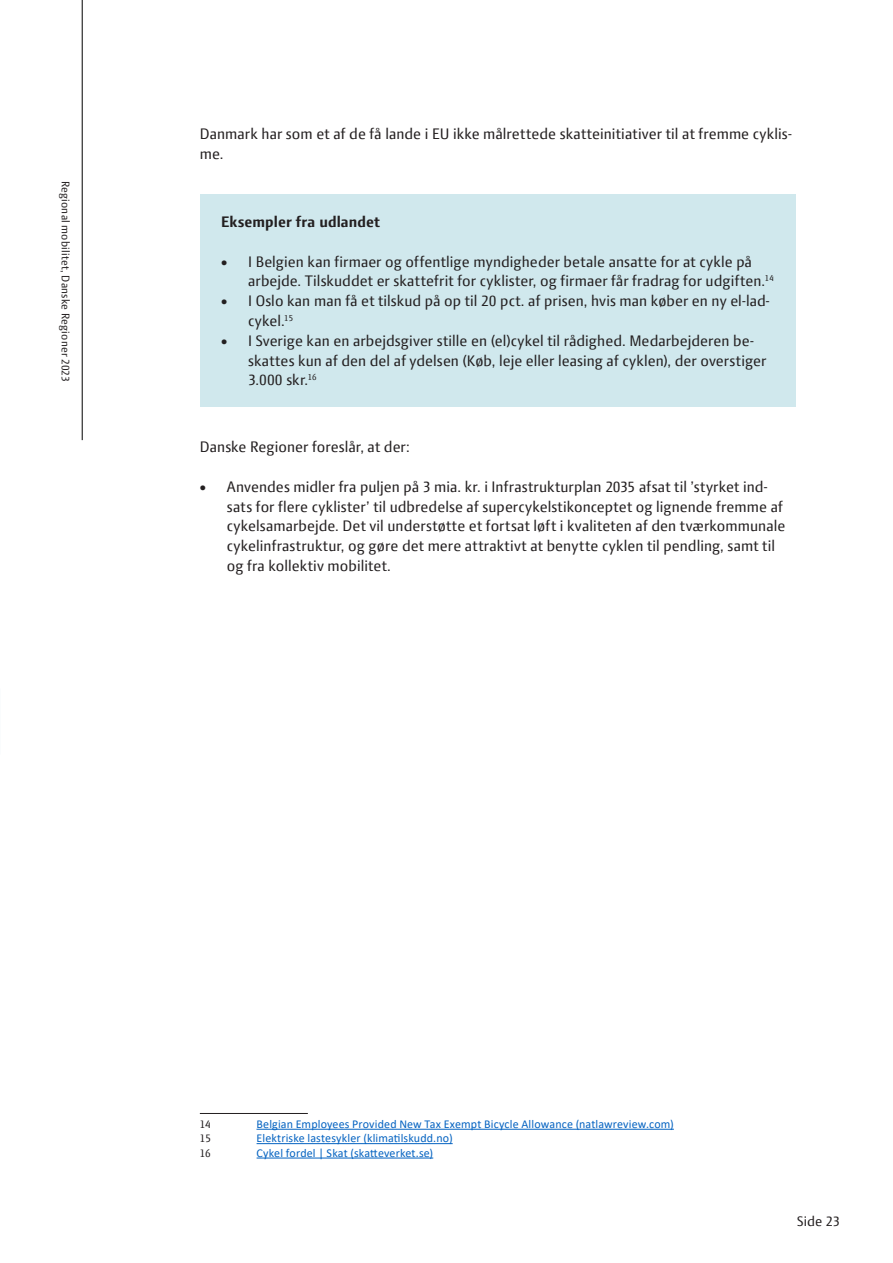
<style>
.page{position:relative;width:893px;height:1263px;background:#fff}
.page>*{position:absolute;margin:0;border:0;box-sizing:border-box;transform-origin:0 0}
.Brød{font:16.5px/19.8px "Press Sans";letter-spacing:.005em;color:#231f20}
.Fed{font:700 16.5px "Press Sans";letter-spacing:.005em;color:#231f20}
.t1{font:15px "Press Sans";letter-spacing:.005em;color:#231f20}
.Footnote_text{font:12px "Calibri";letter-spacing:.01em;color:#0563c1}
.Footnote_text-2{font:12px "Press Sans";letter-spacing:.015em;color:#231f20}
</style>
<div class="page">
<hr style="left:82px;top:0;width:1px;height:440px;background:#000">
<div style="left:200px;top:194px;width:595px;height:213px;background:#d0e8ed"></div>
<hr style="left:200px;top:1113px;width:108px;height:1px;background:#231f20">
<hr style="left:256px;top:1129px;width:418px;height:1px;background:#0563c1">
<hr style="left:257px;top:1143px;width:196px;height:1px;background:#0563c1">
<hr style="left:257px;top:1158px;width:176px;height:1px;background:#0563c1">
<p class="Footnote_text-2" style="left:72px;top:181px;width:202px;rotate:90deg">Regional mobilitet, Danske Regioner 2023</p>
<p class="Brød" style="left:200px;top:125px;width:593px">Danmark har som et af de få lande i EU ikke målrettede skatteinitiativer til at fremme cyklis&shy;me.</p>
<p class="Fed" style="left:221px;top:214px;width:160px">Eksempler fra udlandet</p>
<p class="Brød" style="left:248px;top:253px;width:527px;text-indent:-27px">• I Belgien kan firmaer og offentlige myndigheder betale ansatte for at cykle på arbejde. Tilskuddet er skattefrit for cyklister, og firmaer får fradrag for udgiften.<sup>14</sup></p>
<p class="Brød" style="left:248px;top:293px;width:523px;text-indent:-27px">• I Oslo kan man få et tilskud på op til 20 pct. af prisen, hvis man køber en ny el-lad&shy;cykel.<sup>15</sup></p>
<p class="Brød" style="left:248px;top:332px;width:520px;text-indent:-27px">• I Sverige kan en arbejdsgiver stille en (el)cykel til rådighed. Medarbejderen be&shy;skattes kun af den del af ydelsen (Køb, leje eller leasing af cyklen), der overstiger<br>3.000 skr.<sup>16</sup></p>
<p class="Brød" style="left:200px;top:439px;width:211px">Danske Regioner foreslår, at der:</p>
<p class="Brød" style="left:227px;top:478px;width:560px;text-indent:-27px">• Anvendes midler fra puljen på 3 mia. kr. i Infrastrukturplan 2035 afsat til ’styrket ind&shy;sats for flere cyklister’ til udbredelse af supercykelstikonceptet og lignende fremme af cykelsamarbejde. Det vil understøtte et fortsat løft i kvaliteten af den tværkommunale cykelinfrastruktur, og gøre det mere attraktivt at benytte cyklen til pendling, samt til og fra kollektiv mobilitet.</p>
<p class="Footnote_text-2" style="left:200px;top:1118px;width:12px">14</p>
<p class="Footnote_text" style="left:256px;top:1115px;width:419px">Belgian Employees Provided New Tax Exempt Bicycle Allowance (natlawreview.com)</p>
<p class="Footnote_text-2" style="left:200px;top:1132px;width:13px">15</p>
<p class="Footnote_text" style="left:257px;top:1130px;width:198px">Elektriske lastesykler (klimatilskudd.no)</p>
<p class="Footnote_text-2" style="left:200px;top:1146px;width:13px">16</p>
<p class="Footnote_text" style="left:257px;top:1144px;width:178px">Cykel fordel | Skat (skatteverket.se)</p>
<p class="t1" style="left:797px;top:1214px;width:44px">Side 23</p>
</div>
